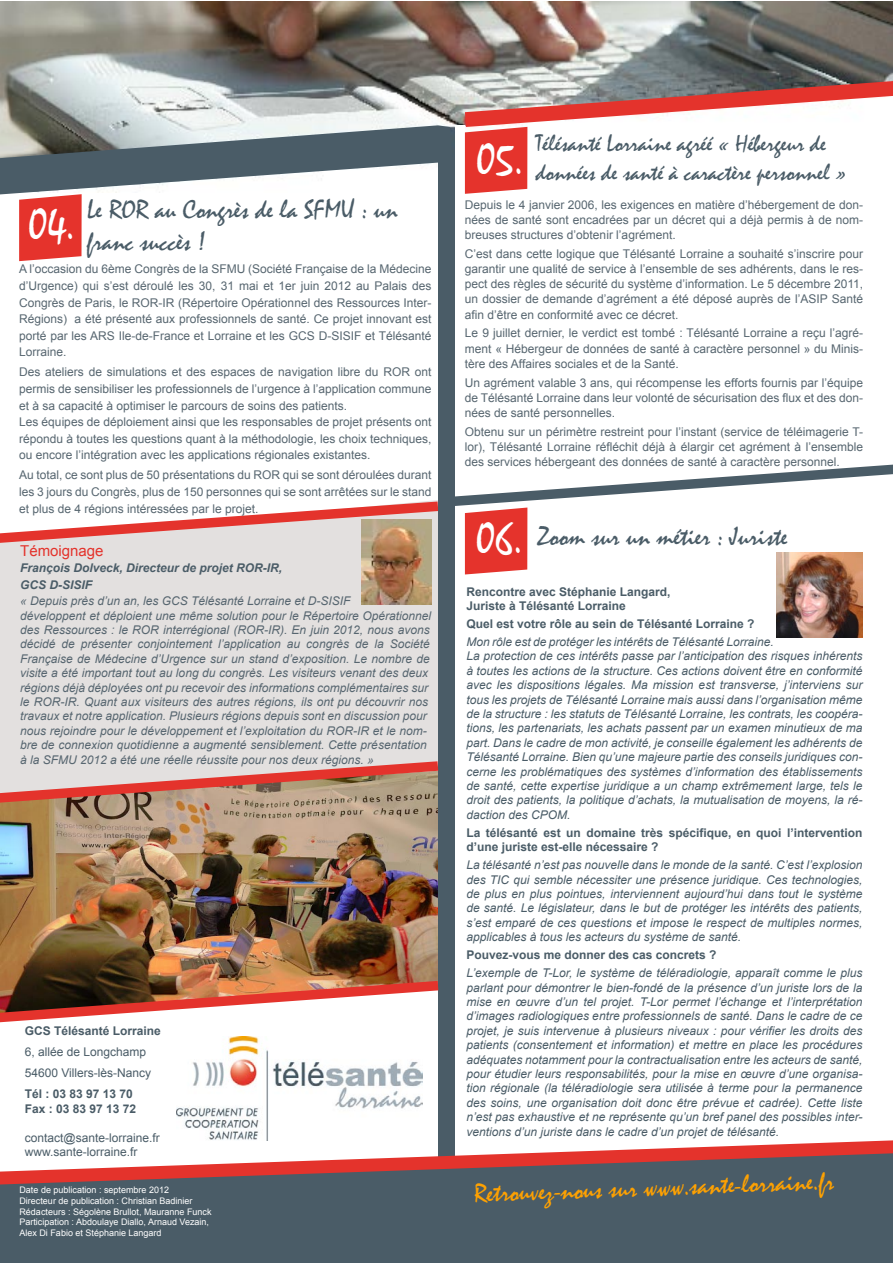
<style>
.page{position:relative;width:893px;height:1263px;background:#fff}
.page>*{position:absolute;margin:0;border:0;box-sizing:border-box;transform-origin:0 0}
.t1{font:45px "Mistral";color:#fff}
.t2{font:27px/32.4px "Mistral";color:#4a5c67}
.t3{font:27px "Mistral";color:#fda102}
.t4{font:24px/28.8px "Mistral";color:#4a5c67}
.t5{font:15px "Arial";color:#e4332c}
.t6{font:italic 12px/14.4px "Arial";color:#4a5c67;text-align:justify}
.t7{font:12px/16.5px "Arial";color:#576670;text-align:justify}
.t8{font:italic 12px/14.4px "Arial";color:#576670}
.t9{font:700 12px/14.4px "Arial";color:#4a5c67}
.t10{font:12px/21px "Arial";color:#4a5c67}
.t11{font:italic 700 12px/16.5px "Arial";color:#4a5c67}
.t12{font:9px/10.8px "Arial";color:#fff}
</style>
<div class="page">
<div style="left:0;top:1186px;width:893px;height:77px;background:#4a5c67"></div>
<div style="left:0;top:500px;width:438px;height:261px;background:#e3e0df"></div>
<img style="left:0;top:806px;width:438px;height:175px">
<img style="left:0;top:1px;width:893px;height:191px">
<svg style="left:0;top:501px;width:438px;height:45px"></svg>
<div style="left:438px;top:158px;width:17px;height:1105px;background:#4a5c67"></div>
<svg style="left:455px;top:464px;width:438px;height:110px"></svg>
<svg style="left:0;top:761px;width:438px;height:45px;background:#ca9a8d"></svg>
<div style="left:455px;top:125px;width:10px;height:49px;background:#fff"></div>
<svg style="left:0;top:125px;width:453px;height:136px"></svg>
<img style="left:176px;top:1037px;width:246px;height:102px">
<svg style="left:0;top:1139px;width:893px;height:47px"></svg>
<svg style="left:0;top:981px;width:438px;height:42px"></svg>
<img style="left:362px;top:519px;width:69px;height:86px">
<img style="left:776px;top:553px;width:87px;height:84px">
<svg style="left:465px;top:78px;width:428px;height:116px"></svg>
<h1 class="t1" style="left:28px;top:197px;width:49px">04.</h1>
<h2 class="t2" style="left:87px;top:193px;width:312px">Le ROR au Congrès de la SFMU : un franc succès !</h2>
<p class="t7" style="left:19px;top:261px;width:414px">A l’occasion du 6ème Congrès de la SFMU (Société Française de la Médecine d’Urgence) qui s’est déroulé les 30, 31 mai et 1er juin 2012 au Palais des Congrès de Paris, le ROR-IR (Répertoire Opérationnel des Ressources Inter-Régions) a été présenté aux professionnels de santé. Ce projet innovant est porté par les ARS Ile-de-France et Lorraine et les GCS D-SISIF et Télésanté Lorraine.</p>
<p class="t7" style="left:19px;top:364px;width:414px;text-align:left">Des ateliers de simulations et des espaces de navigation libre du ROR ont permis de sensibiliser les professionnels de l’urgence à l’application commune et à sa capacité à optimiser le parcours de soins des patients.<br>Les équipes de déploiement ainsi que les responsables de projet présents ont répondu à toutes les questions quant à la méthodologie, les choix techniques, ou encore l’intégration avec les applications régionales existantes.</p>
<p class="t7" style="left:19px;top:467px;width:414px">Au total, ce sont plus de 50 présentations du ROR qui se sont déroulées durant les 3 jours du Congrès, plus de 150 personnes qui se sont arrêtées sur le stand et plus de 4 régions intéressées par le projet.</p>
<p class="t5" style="left:20px;top:540px;width:85px">Témoignage</p>
<p class="t11" style="left:20px;top:560px;width:264px">François Dolveck, Directeur de projet ROR-IR,<br>GCS D-SISIF</p>
<p class="t8" style="left:20px;top:594px;width:412px">« Depuis près d’un an, les GCS Télésanté Lorraine et D-SISIF<br>développent et déploient une même solution pour le Répertoire Opérationnel des Ressources : le ROR interrégional (ROR-IR). En juin 2012, nous avons décidé de présenter conjointement l’application au congrès de la Société Française de Médecine d’Urgence sur un stand d’exposition. Le nombre de visite a été important tout au long du congrès. Les visiteurs venant des deux régions déjà déployées ont pu recevoir des informations complémentaires sur le ROR-IR. Quant aux visiteurs des autres régions, ils ont pu découvrir nos travaux et notre application. Plusieurs régions depuis sont en discussion pour nous rejoindre pour le développement et l’exploitation du ROR-IR et le nom&shy;bre de connexion quotidienne a augmenté sensiblement. Cette présentation à la SFMU 2012 a été une réelle réussite pour nos deux régions. »</p>
<p class="t9" style="left:25px;top:1024px;width:138px">GCS Télésanté Lorraine</p>
<p class="t10" style="left:25px;top:1042px;width:128px">6, allée de Longchamp<br>54600 Villers-lès-Nancy</p>
<p class="t9" style="left:25px;top:1087px;width:113px">Tél : 03 83 97 13 70<br>Fax : 03 83 97 13 72</p>
<p class="t10" style="left:25px;top:1130px;width:136px;line-height:14.4px">contact@sante-lorraine.fr www.sante-lorraine.fr</p>
<p class="t12" style="left:19px;top:1184px;width:194px">Date de publication : septembre 2012<br>Directeur de publication : Christian Badinier Rédacteurs : Ségolène Brullot, Mauranne Funck Participation : Abdoulaye Diallo, Arnaud Vezain, Alex Di Fabio et Stéphanie Langard</p>
<h1 class="t1" style="left:476px;top:133px;width:50px">05.</h1>
<h3 class="t4" style="left:536px;top:129px;width:313px">Télésanté Lorraine agréé « Hébergeur de données de santé à caractère personnel »</h3>
<p class="t7" style="left:465px;top:197px;width:400px;line-height:15.1px">Depuis le 4 janvier 2006, les exigences en matière d’hébergement de don&shy;nées de santé sont encadrées par un décret qui a déjà permis à de nom&shy;breuses structures d’obtenir l’agrément.</p>
<p class="t7" style="left:465px;top:246px;width:400px;line-height:15.1px">C’est dans cette logique que Télésanté Lorraine a souhaité s’inscrire pour garantir une qualité de service à l’ensemble de ses adhérents, dans le res&shy;pect des règles de sécurité du système d’information. Le 5 décembre 2011, un dossier de demande d’agrément a été déposé auprès de l’ASIP Santé afin d’être en conformité avec ce décret.</p>
<p class="t7" style="left:465px;top:326px;width:400px;line-height:15.1px">Le 9 juillet dernier, le verdict est tombé : Télésanté Lorraine a reçu l’agré&shy;ment « Hébergeur de données de santé à caractère personnel » du Minis&shy;tère des Affaires sociales et de la Santé.</p>
<p class="t7" style="left:465px;top:375px;width:400px;line-height:15.1px">Un agrément valable 3 ans, qui récompense les efforts fournis par l’équipe de Télésanté Lorraine dans leur volonté de sécurisation des flux et des don&shy;nées de santé personnelles.</p>
<p class="t7" style="left:465px;top:424px;width:400px;line-height:15.1px">Obtenu sur un périmètre restreint pour l’instant (service de téléimagerie T&shy;lor), Télésanté Lorraine réfléchit déjà à élargir cet agrément à l’ensemble des services hébergeant des données de santé à caractère personnel.</p>
<h1 class="t1" style="left:476px;top:511px;width:49px">06.</h1>
<h2 class="t2" style="left:538px;top:521px;width:251px">Zoom sur un métier : Juriste</h2>
<p class="t9" style="left:466px;top:584px;width:206px">Rencontre avec Stéphanie Langard,<br>Juriste à Télésanté Lorraine</p>
<p class="t9" style="left:466px;top:617px;width:290px">Quel est votre rôle au sein de Télésanté Lorraine ?</p>
<p class="t6" style="left:466px;top:635px;width:398px;text-align:left">Mon rôle est de protéger les intérêts de Télésanté Lorraine.<br>La protection de ces intérêts passe par l’anticipation des risques inhérents à toutes les actions de la structure. Ces actions doivent être en conformité avec les dispositions légales. Ma mission est transverse, j’interviens sur tous les projets de Télésanté Lorraine mais aussi dans l’organisation même de la structure : les statuts de Télésanté Lorraine, les contrats, les coopéra&shy;tions, les partenariats, les achats passent par un examen minutieux de ma part. Dans le cadre de mon activité, je conseille également les adhérents de Télésanté Lorraine. Bien qu’une majeure partie des conseils juridiques con&shy;cerne les problématiques des systèmes d’information des établissements de santé, cette expertise juridique a un champ extrêmement large, tels le droit des patients, la politique d’achats, la mutualisation de moyens, la ré&shy;daction des CPOM.</p>
<p class="t9" style="left:466px;top:826px;width:398px">La télésanté est un domaine très spécifique, en quoi l’intervention d’une juriste est-elle nécessaire ?</p>
<p class="t6" style="left:466px;top:858px;width:398px">La télésanté n’est pas nouvelle dans le monde de la santé. C’est l’explosion des TIC qui semble nécessiter une présence juridique. Ces technologies, de plus en plus pointues, interviennent aujourd’hui dans tout le système de santé. Le législateur, dans le but de protéger les intérêts des patients, s’est emparé de ces questions et impose le respect de multiples normes, applicables à tous les acteurs du système de santé.</p>
<p class="t9" style="left:466px;top:948px;width:252px">Pouvez-vous me donner des cas concrets ?</p>
<p class="t6" style="left:466px;top:966px;width:398px">L’exemple de T-Lor, le système de téléradiologie, apparaît comme le plus parlant pour démontrer le bien-fondé de la présence d’un juriste lors de la mise en œuvre d’un tel projet. T-Lor permet l’échange et l’interprétation d’images radiologiques entre professionnels de santé. Dans le cadre de ce projet, je suis intervenue à plusieurs niveaux : pour vérifier les droits des patients (consentement et information) et mettre en place les procédures adéquates notamment pour la contractualisation entre les acteurs de santé, pour étudier leurs responsabilités, pour la mise en œuvre d’une organisa&shy;tion régionale (la téléradiologie sera utilisée à terme pour la permanence des soins, une organisation doit donc être prévue et cadrée). Cette liste n’est pas exhaustive et ne représente qu’un bref panel des possibles inter&shy;ventions d’un juriste dans le cadre d’un projet de télésanté.</p>
<h2 class="t3" style="left:473px;top:1177px;width:362px;rotate:-2deg">Retrouvez-nous sur www.sante-lorraine.fr</h2>
</div>
